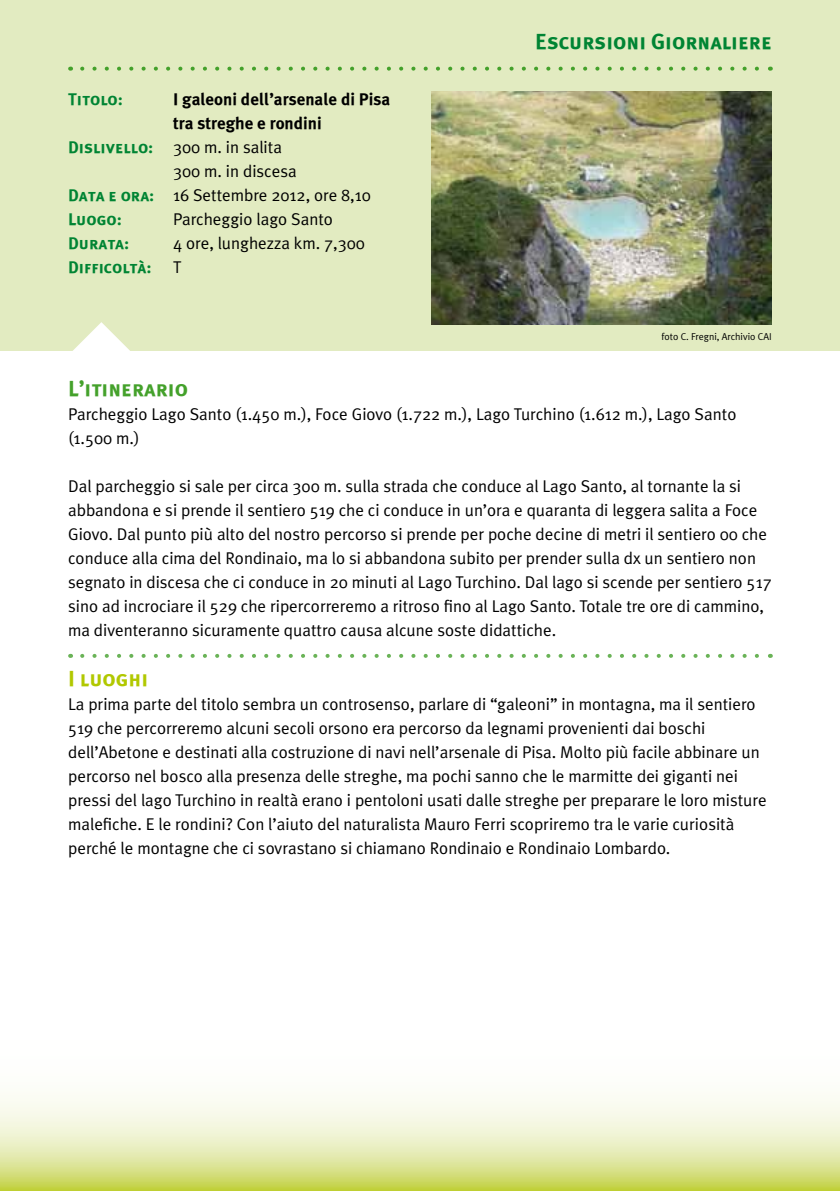
<style>
.page{position:relative;width:840px;height:1191px;background:#fff}
.page>*{position:absolute;margin:0;border:0;box-sizing:border-box;transform-origin:0 0}
.t1{font:22px "Meta Plus Bold Caps";color:#008433}
.t2{font:22px "Meta Plus Bold Caps";color:#44a12b}
.t3{font:22px "Meta Plus Bold Caps";color:#b1c800}
.t4{font:17px/24px "Meta Plus Normal";color:#000}
.t5{font:17px/24px "Meta Plus Bold Caps";color:#008433}
.t6{font:17px/24px "Meta Plus Bold Roman";color:#000}
.t7{font:10px "Meta Plus Normal";color:#000}
</style>
<div class="page">
<div style="left:0;top:0;width:839px;height:350px;background:#e2ebc1"></div>
<svg style="left:0;top:1095px;width:839px;height:96px;background:#e7ecb7"></svg>
<svg style="left:82px;top:67px;width:677px;height:4px"></svg>
<svg style="left:82px;top:654px;width:677px;height:4px"></svg>
<img style="left:431px;top:92px;width:340px;height:232px">
<svg style="left:68px;top:322px;width:65px;height:29px"></svg>
<p class="t5" style="left:68px;top:87px;width:56px">Titolo:</p>
<p class="t5" style="left:68px;top:135px;width:87px">Dislivello:</p>
<p class="t5" style="left:68px;top:183px;width:88px">Data e ora:<br>Luogo:<br>Durata:<br>Difficoltà:</p>
<p class="t6" style="left:173px;top:87px;width:218px">I galeoni dell’arsenale di Pisa tra streghe e rondini</p>
<p class="t4" style="left:173px;top:135px;width:199px">300 m. in salita<br>300 m. in discesa<br>16 Settembre 2012, ore 8,10<br>Parcheggio lago Santo<br>4 ore, lunghezza km. 7,300<br>T</p>
<p class="t1" style="left:535px;top:28px;width:238px">Escursioni Giornaliere</p>
<p class="t7" style="left:661px;top:330px;width:112px">foto C. Fregni, Archivio CAI</p>
<p class="t2" style="left:68px;top:375px;width:121px">L’itinerario</p>
<p class="t4" style="left:68px;top:401px;width:669px">Parcheggio Lago Santo (1.450 m.), Foce Giovo (1.722 m.), Lago Turchino (1.612 m.), Lago Santo (1.500 m.)</p>
<p class="t4" style="left:68px;top:473px;width:704px">Dal parcheggio si sale per circa 300 m. sulla strada che conduce al Lago Santo, al tornante la si abbandona e si prende il sentiero 519 che ci conduce in un’ora e quaranta di leggera salita a Foce Giovo. Dal punto più alto del nostro percorso si prende per poche decine di metri il sentiero 00 che conduce alla cima del Rondinaio, ma lo si abbandona subito per prender sulla dx un sentiero non segnato in discesa che ci conduce in 20 minuti al Lago Turchino. Dal lago si scende per sentiero 517 sino ad incrociare il 529 che ripercorreremo a ritroso fino al Lago Santo. Totale tre ore di cammino, ma diventeranno sicuramente quattro causa alcune soste didattiche.</p>
<p class="t3" style="left:68px;top:665px;width:81px">I luoghi</p>
<p class="t4" style="left:68px;top:692px;width:699px">La prima parte del titolo sembra un controsenso, parlare di “galeoni” in montagna, ma il sentiero 519 che percorreremo alcuni secoli orsono era percorso da legnami provenienti dai boschi dell’Abetone e destinati alla costruzione di navi nell’arsenale di Pisa. Molto più facile abbinare un percorso nel bosco alla presenza delle streghe, ma pochi sanno che le marmitte dei giganti nei pressi del lago Turchino in realtà erano i pentoloni usati dalle streghe per preparare le loro misture malefiche. E le rondini? Con l’aiuto del naturalista Mauro Ferri scopriremo tra le varie curiosità perché le montagne che ci sovrastano si chiamano Rondinaio e Rondinaio Lombardo.</p>
</div>
